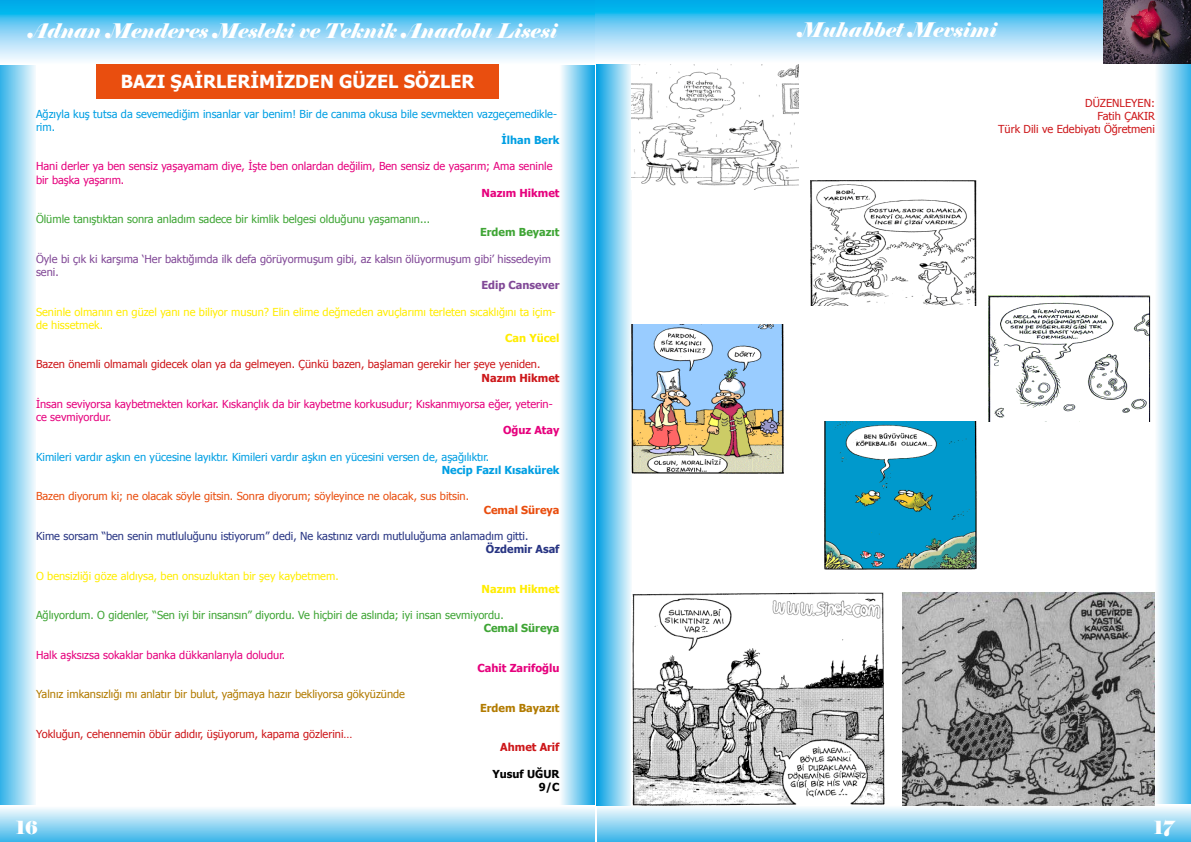
<style>
.page{position:relative;width:1191px;height:842px;background:#fff}
.page>*{position:absolute;margin:0;border:0;box-sizing:border-box;transform-origin:0 0}
.t1{font:italic 20px "Elephant";color:#fff}
.t2{font:700 18px "Tahoma";color:#fff}
.t3{font:18px "Elephant";color:#fff}
.t4{font:11px/13.2px "Tahoma";color:#e6007d}
.t5{font:11px/13.2px "Tahoma";color:#cd171a;text-align:right}
.t6{font:11px/13.2px "Tahoma";color:#009fe3}
.t7{font:11px/13.2px "Tahoma";color:#ffed00}
.t8{font:11px "Tahoma";color:#3fa535}
.t9{font:11px/13.2px "Tahoma";color:#814997}
.t10{font:11px "Tahoma";color:#283583}
.t11{font:11px "Tahoma";color:#e94e0f}
.t12{font:11px "Tahoma";color:#b27b00}
.t13{font:700 11px "Tahoma";color:#e6007d}
.t14{font:700 11px "Tahoma";color:#009fe3}
.t15{font:700 11px "Tahoma";color:#3fa535}
.t16{font:700 11px "Tahoma";color:#cd171a}
.t17{font:700 11px "Tahoma";color:#ffed00}
.t18{font:700 11px "Tahoma";color:#814997}
.t19{font:700 11px "Tahoma";color:#b27b00}
.t20{font:700 11px/13.2px "Tahoma";color:#000;text-align:right}
.t21{font:700 11px "Tahoma";color:#e94e0f}
.t22{font:700 11px "Tahoma";color:#283583}
</style>
<div class="page">
<div style="left:0;top:806px;width:595px;height:36px;background:linear-gradient(to bottom,#fcfefe,#40b7ea)"></div>
<div style="left:597px;top:806px;width:594px;height:36px;background:linear-gradient(to bottom,#f8fcfe,#3cb5e9)"></div>
<svg style="left:597px;top:65px;width:35px;height:741px;background:#7bccef"></svg>
<div style="left:0;top:63px;width:36px;height:741px;background:linear-gradient(to right,#33b2e8,#eef8fd)"></div>
<svg style="left:561px;top:65px;width:34px;height:740px;background:#81cff0"></svg>
<div style="left:1155px;top:63px;width:36px;height:740px;background:linear-gradient(to right,#fafcfe,#3ab4e9)"></div>
<svg style="left:0;top:0;width:595px;height:65px;background:#80d2f2"></svg>
<svg style="left:595px;top:0;width:508px;height:60px;background:#7dd2f5"></svg>
<img style="left:1103px;top:0;width:88px;height:63px">
<div style="left:96px;top:65px;width:403px;height:34px;background:#e94e0f"></div>
<img style="left:632px;top:65px;width:166px;height:125px">
<img style="left:810px;top:180px;width:166px;height:125px">
<img style="left:988px;top:296px;width:163px;height:125px">
<img style="left:632px;top:325px;width:151px;height:148px">
<img style="left:825px;top:421px;width:151px;height:149px">
<img style="left:632px;top:592px;width:252px;height:214px">
<img style="left:902px;top:592px;width:253px;height:214px">
<h1 class="t1" style="left:28px;top:19px;width:530px">Adnan Menderes Mesleki ve Teknik Anadolu Lisesi</h1>
<h1 class="t1" style="left:797px;top:17px;width:201px">Muhabbet Mevsimi</h1>
<h2 class="t2" style="left:121px;top:69px;width:355px">BAZI ŞAİRLERİMİZDEN GÜZEL SÖZLER</h2>
<p class="t6" style="left:36px;top:106px;width:522px">Ağzıyla kuş tutsa da sevemediğim insanlar var benim! Bir de canıma okusa bile sevmekten vazgeçemedikle&shy;rim.</p>
<p class="t14" style="left:501px;top:132px;width:60px">İlhan Berk</p>
<p class="t4" style="left:36px;top:159px;width:518px">Hani derler ya ben sensiz yaşayamam diye, İşte ben onlardan değilim, Ben sensiz de yaşarım; Ama seninle bir başka yaşarım.</p>
<p class="t13" style="left:481px;top:185px;width:79px">Nazım Hikmet</p>
<p class="t8" style="left:36px;top:212px;width:395px">Ölümle tanıştıktan sonra anladım sadece bir kimlik belgesi olduğunu yaşamanın...</p>
<p class="t15" style="left:480px;top:225px;width:81px">Erdem Beyazıt</p>
<p class="t9" style="left:36px;top:252px;width:516px">Öyle bi çık ki karşıma ‘Her baktığımda ilk defa görüyormuşum gibi, az kalsın ölüyormuşum gibi’ hissedeyim seni.</p>
<p class="t18" style="left:481px;top:277px;width:79px">Edip Cansever</p>
<p class="t7" style="left:36px;top:304px;width:521px">Seninle olmanın en güzel yanı ne biliyor musun? Elin elime değmeden avuçlarımı terleten sıcaklığını ta içim&shy;de hissetmek.</p>
<p class="t17" style="left:505px;top:330px;width:56px">Can Yücel</p>
<p class="t5" style="left:36px;top:357px;width:506px">Bazen önemli olmamalı gidecek olan ya da gelmeyen. Çünkü bazen, başlaman gerekir her şeye yeniden.</p>
<p class="t16" style="left:481px;top:370px;width:79px">Nazım Hikmet</p>
<p class="t4" style="left:36px;top:397px;width:518px">İnsan seviyorsa kaybetmekten korkar. Kıskançlık da bir kaybetme korkusudur; Kıskanmıyorsa eğer, yeterin&shy;ce sevmiyordur.</p>
<p class="t13" style="left:503px;top:423px;width:58px">Oğuz Atay</p>
<p class="t6" style="left:36px;top:450px;width:455px">Kimileri vardır aşkın en yücesine layıktır. Kimileri vardır aşkın en yücesini versen de, aşağılıktır.</p>
<p class="t14" style="left:442px;top:462px;width:119px">Necip Fazıl Kısakürek</p>
<p class="t11" style="left:36px;top:489px;width:434px">Bazen diyorum ki; ne olacak söyle gitsin. Sonra diyorum; söyleyince ne olacak, sus bitsin.</p>
<p class="t21" style="left:484px;top:502px;width:77px">Cemal Süreya</p>
<p class="t10" style="left:36px;top:529px;width:494px">Kime sorsam “ben senin mutluluğunu istiyorum” dedi, Ne kastınız vardı mutluluğuma anlamadım gitti.</p>
<p class="t22" style="left:486px;top:541px;width:75px">Özdemir Asaf</p>
<p class="t7" style="left:36px;top:568px;width:304px">O bensizliği göze aldıysa, ben onsuzluktan bir şey kaybetmem.</p>
<p class="t17" style="left:481px;top:581px;width:79px">Nazım Hikmet</p>
<p class="t8" style="left:36px;top:608px;width:469px">Ağlıyordum. O gidenler, “Sen iyi bir insansın” diyordu. Ve hiçbiri de aslında; iyi insan sevmiyordu.</p>
<p class="t15" style="left:484px;top:621px;width:77px">Cemal Süreya</p>
<p class="t4" style="left:36px;top:648px;width:250px">Halk aşksızsa sokaklar banka dükkanlarıyla doludur.</p>
<p class="t13" style="left:477px;top:660px;width:83px">Cahit Zarifoğlu</p>
<p class="t12" style="left:36px;top:687px;width:370px">Yalnız imkansızlığı mı anlatır bir bulut, yağmaya hazır bekliyorsa gökyüzünde</p>
<p class="t19" style="left:480px;top:700px;width:81px">Erdem Bayazıt</p>
<p class="t5" style="left:36px;top:727px;width:318px">Yokluğun, cehennemin öbür adıdır, üşüyorum, kapama gözlerini…</p>
<p class="t16" style="left:500px;top:739px;width:61px">Ahmet Arif</p>
<p class="t20" style="left:492px;top:766px;width:69px">Yusuf UĞUR<br>9/C</p>
<p class="t5" style="left:998px;top:96px;width:158px">DÜZENLEYEN:<br>Fatih ÇAKIR<br>Türk Dili ve Edebiyatı Öğretmeni</p>
<h2 class="t3" style="left:16px;top:816px;width:24px">16</h2>
<h2 class="t3" style="left:1153px;top:816px;width:22px">17</h2>
</div>
